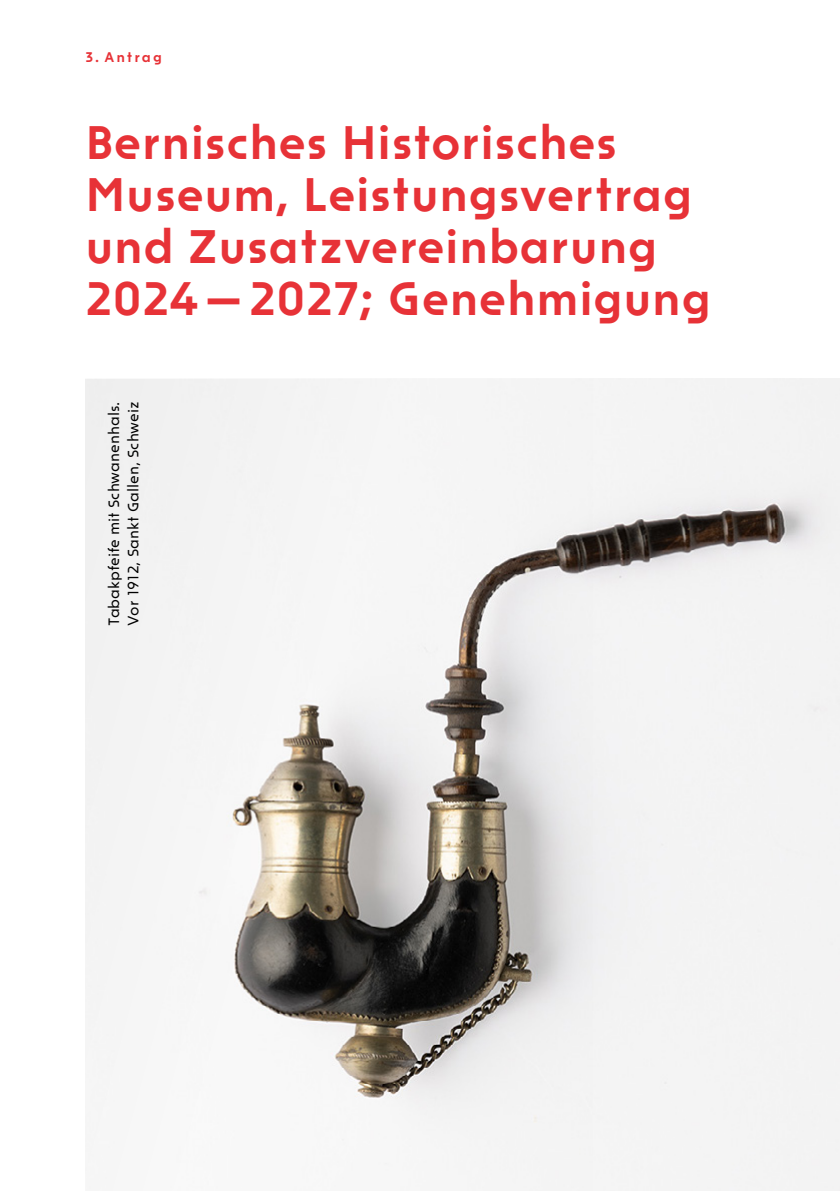
<style>
.page{position:relative;width:840px;height:1191px;background:#fff}
.page>*{position:absolute;margin:0;border:0;box-sizing:border-box;transform-origin:0 0}
.t1{font:700 47px/52px "Funkis C.2";color:#e73237}
.t2{font:15px/19.6px "Funkis C.2";color:#000}
.t3{font:700 14px "Funkis C.2";letter-spacing:.14em;color:#e73237}
</style>
<div class="page">
<div style="left:592px;top:379px;width:247px;height:812px;background:#f3f3f3"></div>
<svg style="left:85px;top:379px;width:507px;height:812px;fill:#f4f4f4"></svg>
<p class="t3" style="left:85px;top:49px;width:78px">3. Antrag</p>
<p class="t1" style="left:85px;top:117px;width:627px">Bernisches Historisches<br>Museum, Leistungsvertrag und Zusatzvereinbarung<br>2024–2027; Genehmigung</p>
<p class="t2" style="left:104px;top:625px;width:226px;rotate:-90deg">Tabakpfeife mit Schwanenhals.<br>Vor 1912, Sankt Gallen, Schweiz</p>
</div>
